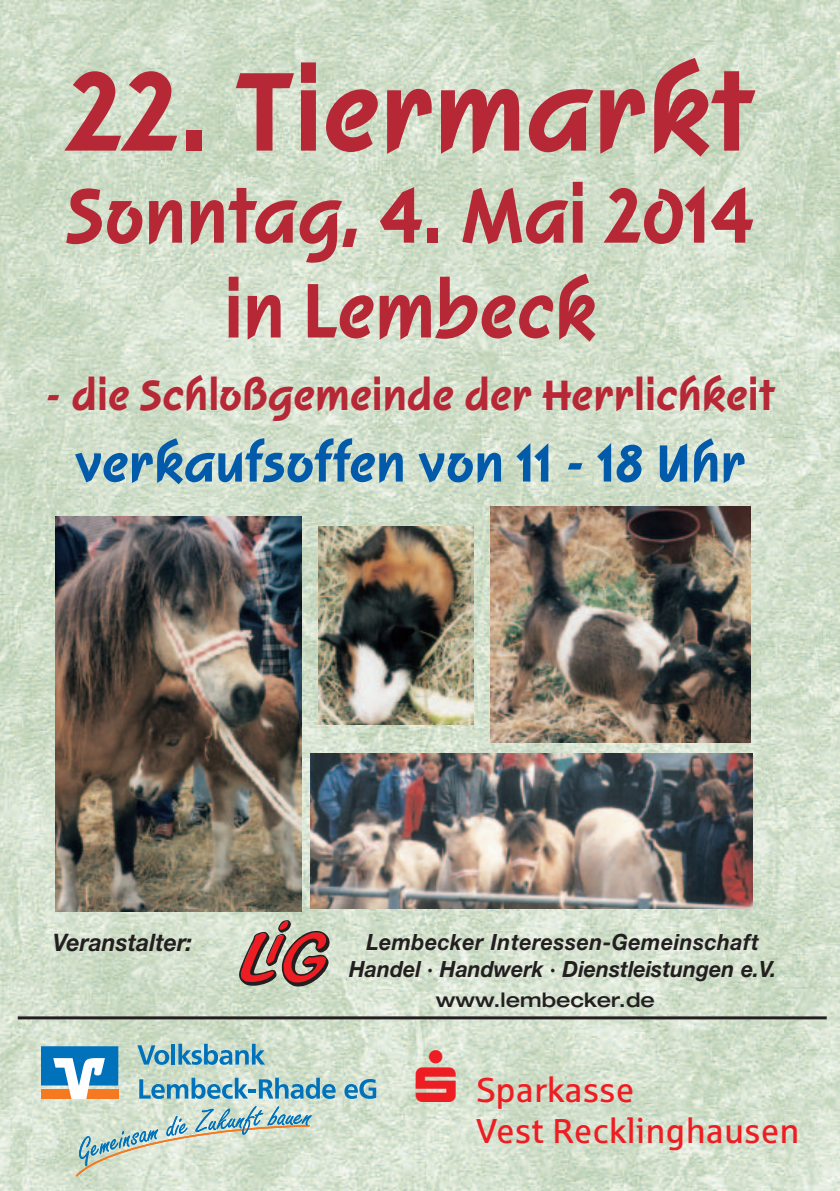
<style>
.page{position:relative;width:840px;height:1191px;background:#fff}
.page>*{position:absolute;margin:0;border:0;box-sizing:border-box;transform-origin:0 0}
.t1{font:116px "Squire Extra Bold Plain";color:#b72837}
.t2{font:80px/94.8px "Squire Extra Bold Plain";color:#b72837;text-align:center;scale:.95 1}
.t3{font:54.2px "Squire Extra Bold Plain";color:#015aaa}
.t4{font:44px "Squire Extra Bold Plain";color:#b72837}
.t5{font:34.8px/40.4px "Sparkasse Rg Regular+T42+XDZKXI";color:#ee1d23}
.t6{font:italic 700 24.2px "Helvetica Neue";color:#231f20;scale:.95 1}
.t7{font:italic 700 22.4px/26.8px "Helvetica Neue";letter-spacing:.02em;color:#231f20;text-align:center;scale:.95 1}
.t8{font:500 expanded 20px "Helvetica Neue";color:#231f20}
</style>
<div class="page">
<img style="left:0;top:0;width:839px;height:1191px">
<img style="left:240px;top:917px;width:94px;height:73px">
<hr style="left:18px;top:1016px;width:808px;height:3px;background:#231f20">
<svg style="left:74px;top:1106px;width:237px;height:72px;background:#c6d7ca"></svg>
<svg style="left:41px;top:1046px;width:77px;height:53px"></svg>
<svg style="left:139px;top:1077px;width:196px;height:22px;background:#82b6c7"></svg>
<svg style="left:344px;top:1079px;width:32px;height:20px"></svg>
<svg style="left:137px;top:1045px;width:32px;height:19px"></svg>
<hr style="left:171px;top:1043px;width:4px;height:21px;background:#0072bc">
<svg style="left:178px;top:1043px;width:87px;height:21px;background:#7cb2c4"></svg>
<img style="left:55px;top:516px;width:246px;height:395px">
<img style="left:490px;top:506px;width:259px;height:236px">
<img style="left:318px;top:526px;width:155px;height:198px">
<img style="left:310px;top:753px;width:441px;height:155px">
<svg style="left:415px;top:1050px;width:58px;height:53px;background:#d4e0ce"></svg>
<h1 class="t1" style="left:66px;top:62px;width:688px">22. Tiermarkt</h1>
<h2 class="t2" style="left:66px;top:174px;width:725px">Sonntag, 4. Mai 2014 in Lembeck</h2>
<h3 class="t4" style="left:45px;top:376px;width:730px">- die Schloßgemeinde der Herrlichkeit</h3>
<h3 class="t3" style="left:75px;top:440px;width:671px">verkaufsoffen von 11 - 18 Uhr</h3>
<p class="t6" style="left:53px;top:933px;width:148px">Veranstalter:</p>
<p class="t7" style="left:349px;top:931px;width:451px">Lembecker Interessen-Gemeinschaft<br>Handel · Handwerk · Dienstleistungen e.V.</p>
<p class="t8" style="left:435px;top:992px;width:220px">www.lembecker.de</p>
<h3 class="t5" style="left:476px;top:1069px;width:324px">Sparkasse<br>Vest Recklinghausen</h3>
</div>
